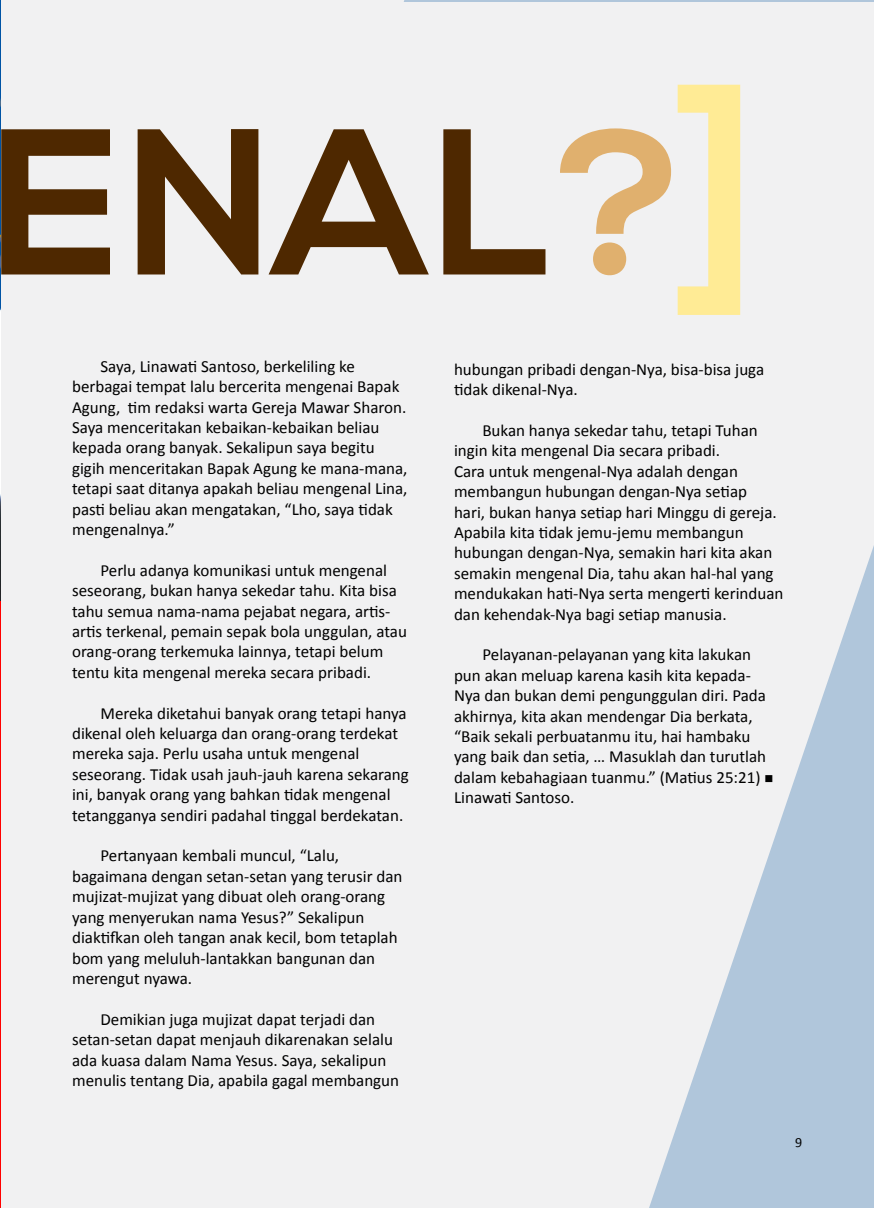
<style>
.page{position:relative;width:874px;height:1208px;background:#fff}
.page>*{position:absolute;margin:0;border:0;box-sizing:border-box;transform-origin:0 0}
.t1{font:700 207.4px "Nexa";color:#4e2800}
.t2{font:17px/20.4px "Calibri";color:#000}
.t3{font:14px "Calibri";color:#000}
.s1{color:#e0b06e}
.s2{font-size:259.2px;color:#ffeb95}
</style>
<div class="page">
<div style="left:1px;top:2px;width:872px;height:1206px;background:#f1f1f2"></div>
<hr style="left:0;top:598px;width:1px;height:610px;background:#f00">
<img style="left:0;top:0;width:1px;height:600px">
<h1 class="t1" style="left:-9px;top:83px;width:769px">ENAL<span class="s1">?</span><span class="s2">]</span></h1>
<p class="t2" style="left:72px;top:356px;width:337px;text-indent:28px">Saya, Linawati Santoso, berkeliling ke berbagai tempat lalu bercerita mengenai Bapak Agung, tim redaksi warta Gereja Mawar Sharon.<br>Saya menceritakan kebaikan-kebaikan beliau kepada orang banyak. Sekalipun saya begitu gigih menceritakan Bapak Agung ke mana-mana, tetapi saat ditanya apakah beliau mengenal Lina, pasti beliau akan mengatakan, “Lho, saya tidak mengenalnya.”</p>
<p class="t2" style="left:72px;top:560px;width:336px;text-indent:28px">Perlu adanya komunikasi untuk mengenal seseorang, bukan hanya sekedar tahu. Kita bisa tahu semua nama-nama pejabat negara, artis&shy;artis terkenal, pemain sepak bola unggulan, atau orang-orang terkemuka lainnya, tetapi belum tentu kita mengenal mereka secara pribadi.</p>
<p class="t2" style="left:72px;top:703px;width:338px;text-indent:28px">Mereka diketahui banyak orang tetapi hanya dikenal oleh keluarga dan orang-orang terdekat mereka saja. Perlu usaha untuk mengenal seseorang. Tidak usah jauh-jauh karena sekarang ini, banyak orang yang bahkan tidak mengenal tetangganya sendiri padahal tinggal berdekatan.</p>
<p class="t2" style="left:72px;top:845px;width:332px;text-indent:28px">Pertanyaan kembali muncul, “Lalu, bagaimana dengan setan-setan yang terusir dan mujizat-mujizat yang dibuat oleh orang-orang yang menyerukan nama Yesus?” Sekalipun diaktifkan oleh tangan anak kecil, bom tetaplah bom yang meluluh-lantakkan bangunan dan merengut nyawa.</p>
<p class="t2" style="left:72px;top:1009px;width:328px;text-indent:28px">Demikian juga mujizat dapat terjadi dan setan-setan dapat menjauh dikarenakan selalu ada kuasa dalam Nama Yesus. Saya, sekalipun menulis tentang Dia, apabila gagal membangun</p>
<p class="t2" style="left:454px;top:359px;width:311px">hubungan pribadi dengan-Nya, bisa-bisa juga tidak dikenal-Nya.</p>
<p class="t2" style="left:454px;top:420px;width:331px;text-indent:28px">Bukan hanya sekedar tahu, tetapi Tuhan ingin kita mengenal Dia secara pribadi.<br>Cara untuk mengenal-Nya adalah dengan membangun hubungan dengan-Nya setiap<br>hari, bukan hanya setiap hari Minggu di gereja.<br>Apabila kita tidak jemu-jemu membangun hubungan dengan-Nya, semakin hari kita akan semakin mengenal Dia, tahu akan hal-hal yang mendukakan hati-Nya serta mengerti kerinduan dan kehendak-Nya bagi setiap manusia.</p>
<p class="t2" style="left:454px;top:644px;width:321px;text-indent:28px">Pelayanan-pelayanan yang kita lakukan pun akan meluap karena kasih kita kepada-Nya dan bukan demi pengunggulan diri. Pada akhirnya, kita akan mendengar Dia berkata, “Baik sekali perbuatanmu itu, hai hambaku yang baik dan setia, … Masuklah dan turutlah dalam kebahagiaan tuanmu.” (Matius 25:21) ■ Linawati Santoso.</p>
<p class="t3" style="left:794px;top:1133px;width:9px">9</p>
</div>
